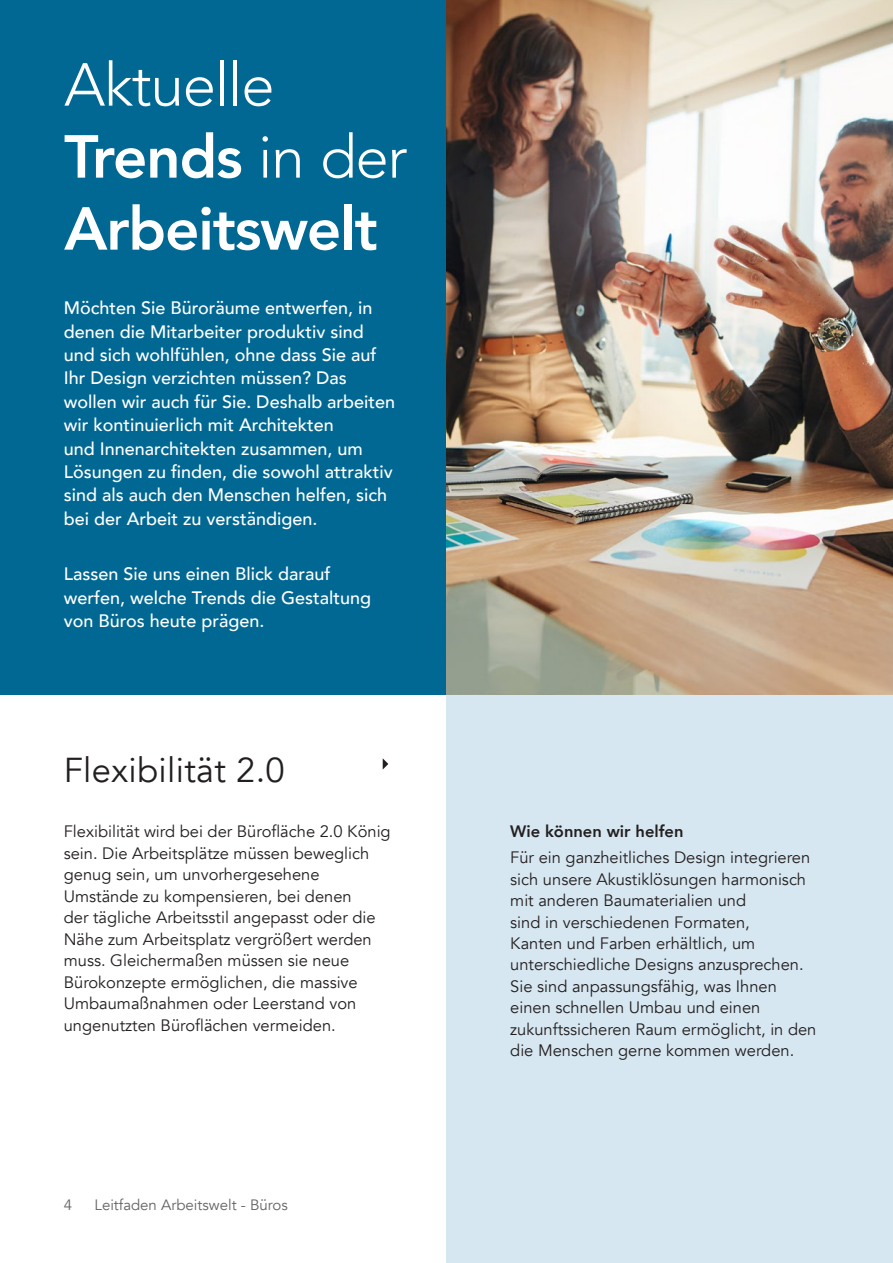
<style>
.page{position:relative;width:893px;height:1263px;background:#fff}
.page>*{position:absolute;margin:0;border:0;box-sizing:border-box;transform-origin:0 0}
.t1{font:800 60px/72px "Avenir";letter-spacing:-.02em;color:#fff}
.t2{font:34.5px "Avenir";letter-spacing:.01em;color:#231f20}
.t3{font:500 18px/23.4px "Avenir";color:#fff}
.t4{font:16.5px/21.5px "Avenir";color:#231f20}
.t5{font:800 16.5px "Avenir";color:#231f20}
.t6{font:15px "Avenir";color:#636466}
.s1{font-weight:300}
</style>
<div class="page">
<div style="left:0;top:0;width:446px;height:695px;background:#006893"></div>
<div style="left:446px;top:695px;width:447px;height:568px;background:#d7e7f1"></div>
<img style="left:446px;top:0;width:447px;height:695px">
<svg style="left:383px;top:758px;width:5px;height:12px"></svg>
<h1 class="t1" style="left:64px;top:49px;width:345px"><span class="s1">Aktuelle<br></span>Trends <span class="s1">in der<br></span>Arbeitswelt</h1>
<p class="t3" style="left:64px;top:295px;width:333px">Möchten Sie Büroräume entwerfen, in denen die Mitarbeiter produktiv sind und sich wohlfühlen, ohne dass Sie auf Ihr Design verzichten müssen? Das wollen wir auch für Sie. Deshalb arbeiten wir kontinuierlich mit Architekten<br>und Innenarchitekten zusammen, um Lösungen zu finden, die sowohl attraktiv sind als auch den Menschen helfen, sich bei der Arbeit zu verständigen.</p>
<p class="t3" style="left:64px;top:561px;width:309px">Lassen Sie uns einen Blick darauf werfen, welche Trends die Gestaltung von Büros heute prägen.</p>
<h2 class="t2" style="left:64px;top:750px;width:223px">Flexibilität 2.0</h2>
<p class="t4" style="left:64px;top:821px;width:328px">Flexibilität wird bei der Bürofläche 2.0 König sein. Die Arbeitsplätze müssen beweglich genug sein, um unvorhergesehene Umstände zu kompensieren, bei denen<br>der tägliche Arbeitsstil angepasst oder die Nähe zum Arbeitsplatz vergrößert werden muss. Gleichermaßen müssen sie neue Bürokonzepte ermöglichen, die massive Umbaumaßnahmen oder Leerstand von ungenutzten Büroflächen vermeiden.</p>
<p class="t5" style="left:510px;top:819px;width:175px">Wie können wir helfen</p>
<p class="t4" style="left:510px;top:847px;width:308px">Für ein ganzheitliches Design integrieren sich unsere Akustiklösungen harmonisch mit anderen Baumaterialien und<br>sind in verschiedenen Formaten,<br>Kanten und Farben erhältlich, um unterschiedliche Designs anzusprechen.<br>Sie sind anpassungsfähig, was Ihnen einen schnellen Umbau und einen zukunftssicheren Raum ermöglicht, in den die Menschen gerne kommen werden.</p>
<p class="t6" style="left:64px;top:1196px;width:10px">4</p>
<p class="t6" style="left:94px;top:1196px;width:195px">Leitfaden Arbeitswelt - Büros</p>
</div>
